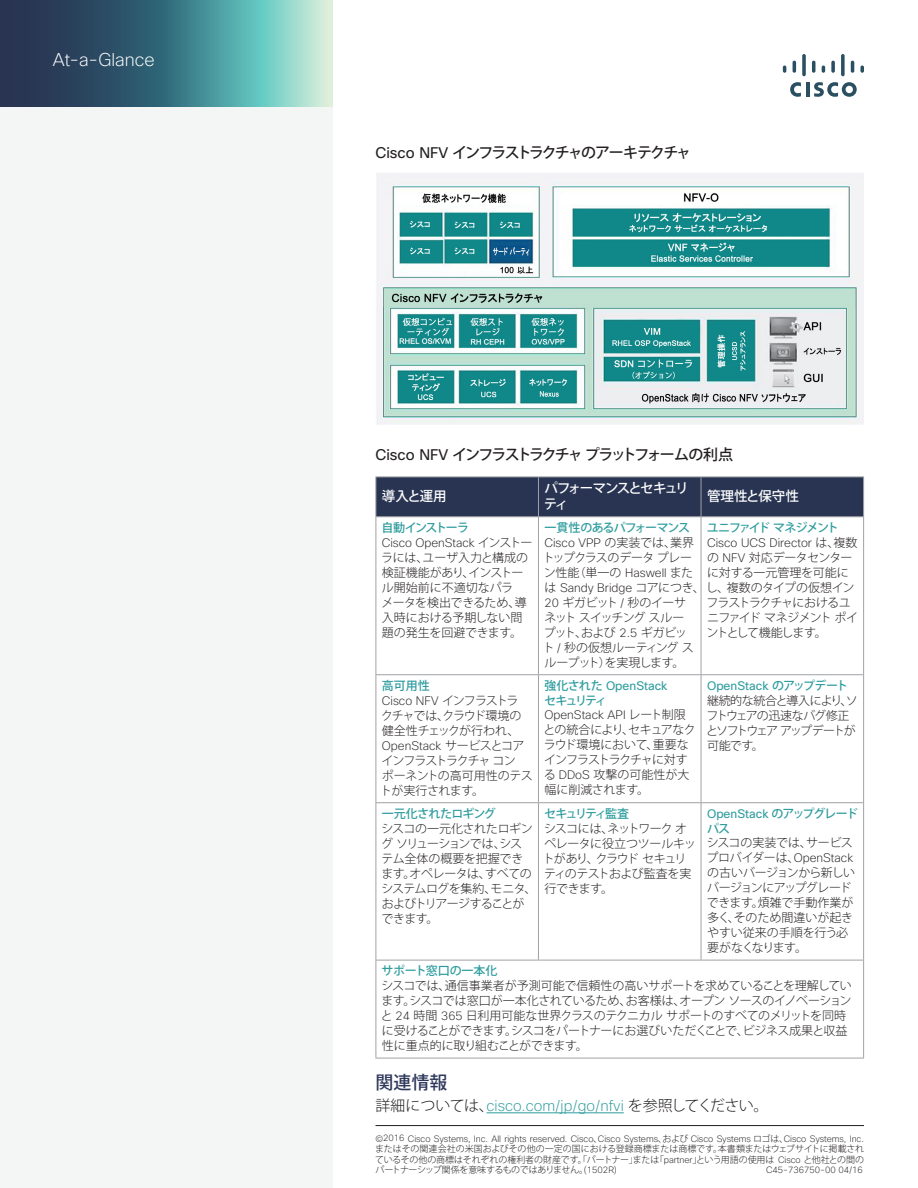
<style>
.page{position:relative;width:918px;height:1188px;background:#fff}
.page>*{position:absolute;margin:0;border:0;box-sizing:border-box;transform-origin:0 0}
.Diagram_title{font:200 18px "Cisco Sans";color:#fff}
.Subhead_1{font:500 18px "Koz Go Pro";color:#2e385c}
.Subhead_2{font:500 15px "Koz Go Pro";letter-spacing:-.13em;color:#231f20}
.Body_1{font:200 15px "Cisco Sans";color:#2e9c9e}
.Table_Head{font:500 13.5px/16.5px "Koz Go Pro";letter-spacing:-.125em;color:#fff}
.Table_Head-2{font:500 13.5px "Koz Go Pro";color:#fff}
.Table_Head-3{font:500 13.5px "Koz Go Pro";letter-spacing:-.1em;color:#fff}
.Table_body{font:300 12px/15px "Koz Go Pro";letter-spacing:-.03em;color:#231f20}
.Table_body-2{font:300 12px/15px "Koz Go Pro";letter-spacing:-.05em;color:#231f20}
.Table_body-3{font:300 12px/15px "Koz Go Pro";letter-spacing:-.01em;color:#231f20}
.Table_body-4{font:300 12px/15px "Koz Go Pro";letter-spacing:-.09em;color:#231f20}
.Table_subhead_color{font:500 12px/14.4px "Koz Go Pro";letter-spacing:-.07em;color:#2e9c9e}
.Table_subhead_color-2{font:12px "Cisco Sans";color:#2e9c9e}
.Table_subhead_color-3{font:500 12px "Koz Go Pro";letter-spacing:-.09em;color:#2e9c9e}
.Table_subhead_color-4{font:500 12px "Koz Go Pro";letter-spacing:-.01em;color:#2e9c9e}
.Table_subhead_color-5{font:500 12px "Koz Go Pro";letter-spacing:-.1em;color:#2e9c9e}
.Table_subhead_color-6{font:500 12px "Koz Go Pro";letter-spacing:-.15em;color:#2e9c9e}
.t1{font:300 9px/10.5px "Koz Go Pro";letter-spacing:-.04em;color:#231f20;text-align:justify}
.t2{font:200 9px "Cisco Sans";letter-spacing:-.005em;color:#231f20}
.s1{font-family:"Cisco Sans";font-weight:400}
.s2{font-family:"Cisco Sans";font-weight:200}
.s3{font-family:"Koz Go Pro";font-weight:500}
.s4{font-family:"Koz Go Pro";font-weight:300;color:#231f20}
</style>
<div class="page">
<hr style="left:487px;top:1112px;width:137px;height:1px;background:#2e9c9e">
<img style="left:376px;top:173px;width:488px;height:252px">
<div style="left:377px;top:478px;width:486px;height:38px;background:#283452"></div>
<hr style="left:376px;top:477px;width:1px;height:39px;background:#a0a1a5">
<hr style="left:376px;top:477px;width:162px;height:1px;background:#a0a1a5">
<hr style="left:538px;top:477px;width:163px;height:1px;background:#a0a1a5">
<hr style="left:701px;top:477px;width:163px;height:1px;background:#a0a1a5">
<hr style="left:376px;top:516px;width:162px;height:1px;background:#a0a1a5">
<hr style="left:538px;top:516px;width:163px;height:1px;background:#a0a1a5">
<hr style="left:701px;top:516px;width:163px;height:1px;background:#a0a1a5">
<hr style="left:538px;top:477px;width:1px;height:39px;background:#a0a1a5">
<hr style="left:701px;top:477px;width:1px;height:39px;background:#a0a1a5">
<hr style="left:863px;top:477px;width:1px;height:39px;background:#a0a1a5">
<hr style="left:376px;top:517px;width:1px;height:157px;background:#a0a1a5">
<hr style="left:538px;top:517px;width:1px;height:157px;background:#a0a1a5">
<hr style="left:701px;top:517px;width:1px;height:157px;background:#a0a1a5">
<hr style="left:863px;top:517px;width:1px;height:157px;background:#a0a1a5">
<hr style="left:376px;top:675px;width:1px;height:127px;background:#a0a1a5">
<hr style="left:538px;top:675px;width:1px;height:127px;background:#a0a1a5">
<hr style="left:701px;top:675px;width:1px;height:127px;background:#a0a1a5">
<hr style="left:863px;top:675px;width:1px;height:127px;background:#a0a1a5">
<hr style="left:376px;top:803px;width:1px;height:157px;background:#a0a1a5">
<hr style="left:538px;top:803px;width:1px;height:157px;background:#a0a1a5">
<hr style="left:701px;top:803px;width:1px;height:157px;background:#a0a1a5">
<hr style="left:863px;top:803px;width:1px;height:157px;background:#a0a1a5">
<hr style="left:376px;top:960px;width:1px;height:98px;background:#a0a1a5">
<hr style="left:863px;top:960px;width:1px;height:98px;background:#a0a1a5">
<hr style="left:376px;top:674px;width:162px;height:1px;background:#a0a1a5">
<hr style="left:538px;top:674px;width:163px;height:1px;background:#a0a1a5">
<hr style="left:701px;top:674px;width:163px;height:1px;background:#a0a1a5">
<hr style="left:376px;top:802px;width:162px;height:1px;background:#a0a1a5">
<hr style="left:538px;top:802px;width:163px;height:1px;background:#a0a1a5">
<hr style="left:701px;top:802px;width:163px;height:1px;background:#a0a1a5">
<hr style="left:376px;top:960px;width:162px;height:1px;background:#a0a1a5">
<hr style="left:538px;top:960px;width:163px;height:1px;background:#a0a1a5">
<hr style="left:701px;top:960px;width:163px;height:1px;background:#a0a1a5">
<hr style="left:376px;top:1058px;width:162px;height:1px;background:#a0a1a5">
<hr style="left:538px;top:1058px;width:163px;height:1px;background:#a0a1a5">
<hr style="left:701px;top:1058px;width:163px;height:1px;background:#a0a1a5">
<div style="left:0;top:106px;width:333px;height:1082px;background:#f4f5f5"></div>
<hr style="left:806px;top:82px;width:3px;height:15px;background:#294f61">
<svg style="left:790px;top:82px;width:11px;height:15px"></svg>
<svg style="left:814px;top:82px;width:43px;height:15px"></svg>
<svg style="left:783px;top:66px;width:3px;height:7px"></svg>
<svg style="left:793px;top:61px;width:3px;height:12px"></svg>
<svg style="left:802px;top:54px;width:4px;height:22px"></svg>
<svg style="left:812px;top:61px;width:3px;height:12px"></svg>
<svg style="left:822px;top:66px;width:3px;height:7px"></svg>
<svg style="left:831px;top:61px;width:4px;height:12px"></svg>
<svg style="left:841px;top:54px;width:4px;height:22px"></svg>
<svg style="left:851px;top:61px;width:3px;height:12px"></svg>
<svg style="left:860px;top:66px;width:4px;height:7px"></svg>
<hr style="left:376px;top:1125px;width:488px;height:1px;background:#231f20">
<svg style="left:0;top:0;width:333px;height:106px;background:#4e7f8a"></svg>
<p class="Diagram_title" style="left:53px;top:48px;width:103px">At-a-Glance</p>
<p class="Subhead_2" style="left:376px;top:143px;width:317px"><span class="s1">Cisco NFV</span> インフラストラクチャのアーキテクチャ</p>
<p class="Subhead_2" style="left:376px;top:445px;width:359px"><span class="s1">Cisco NFV</span> インフラストラクチャプラットフォームの利点</p>
<p class="Table_Head-3" style="left:382px;top:487px;width:66px">導入と運用</p>
<p class="Table_Head" style="left:544px;top:480px;width:146px">パフォーマンスとセキュリティ</p>
<p class="Table_Head-2" style="left:707px;top:487px;width:93px">管理性と保守性</p>
<p class="Table_subhead_color-5" style="left:382px;top:520px;width:89px">自動インストーラ</p>
<p class="Table_body-3" style="left:381px;top:535px;width:153px"><span class="s2">Cisco OpenStack</span> インストーラには、ユーザ入力と構成の検証機能があり、インストール開始前に不適切なパラ<br>メータを検出できるため、導入時における予期しない問題の発生を回避できます。</p>
<p class="Table_subhead_color-3" style="left:707px;top:520px;width:133px">ユニファイドマネジメント</p>
<p class="Table_body" style="left:707px;top:535px;width:152px"><span class="s2">Cisco UCS Director</span> は、複数の <span class="s2">NFV</span> 対応データセンターに対する一元管理を可能に</p>
<p class="Table_body-4" style="left:706px;top:595px;width:153px">フラストラクチャにおけるユニファイドマネジメントポイントとして機能します。</p>
<p class="Table_subhead_color" style="left:544px;top:521px;width:147px">一貫性のあるパフォーマンス</p>
<p class="Table_body" style="left:543px;top:535px;width:313px"><span class="s2">Cisco VPP</span> の実装では、業界<br>トップクラスのデータプレー<br>ン性能（単一の <span class="s2">Haswell</span> また<br>は <span class="s2">Sandy Bridge</span> コアにつき、し、複数のタイプの仮想イン<br><span class="s2">20</span> ギガビット <span class="s2">/</span> 秒のイーサ<br>ネットスイッチングスルー<br>プット、および <span class="s2">2.5</span> ギガビッ<br>ト <span class="s2">/</span> 秒の仮想ルーティングス<br>ループット）を実現します。</p>
<p class="Table_subhead_color" style="left:382px;top:679px;width:49px">高可用性</p>
<p class="Table_body-2" style="left:380px;top:693px;width:154px"><span class="s2">Cisco NFV</span> インフラストラ<br>クチャでは、クラウド環境の健全性チェックが行われ、<br><span class="s2">OpenStack</span> サービスとコアインフラストラクチャコン<br>ポーネントの高可用性のテストが実行されます。</p>
<p class="Table_subhead_color" style="left:382px;top:807px;width:115px">一元化されたロギング</p>
<p class="Table_body-2" style="left:381px;top:821px;width:157px">シスコの一元化されたロギングソリューションでは、システム全体の概要を把握できます。オペレータは、すべてのシステムログを集約、モニタ、およびトリアージすることができます。</p>
<p class="Table_subhead_color" style="left:544px;top:679px;width:125px">強化された <span class="s1">OpenStack</span>セキュリティ</p>
<p class="Table_body" style="left:544px;top:707px;width:154px"><span class="s2">OpenStack API</span> レート制限との統合により、セキュアなクラウド環境において、重要なインフラストラクチャに対する <span class="s2">DDoS</span> 攻撃の可能性が大幅に削減されます。</p>
<p class="Table_subhead_color-6" style="left:544px;top:806px;width:87px">セキュリティ監査</p>
<p class="Table_body-2" style="left:543px;top:821px;width:155px">シスコには、ネットワークオペレータに役立つツールキットがあり、クラウドセキュリティのテストおよび監査を実行できます。</p>
<p class="Table_subhead_color-2" style="left:707px;top:678px;width:143px">OpenStack <span class="s3">のアップデート</span></p>
<p class="Table_body-4" style="left:706px;top:693px;width:153px">継続的な統合と導入により、ソフトウェアの迅速なバグ修正とソフトウェアアップデートが可能です。</p>
<p class="Table_subhead_color" style="left:707px;top:807px;width:153px"><span class="s1">OpenStack</span> のアップグレードパス</p>
<p class="Table_body" style="left:706px;top:835px;width:150px">シスコの実装では、サービスプロバイダーは、<span class="s2">OpenStack</span>の古いバージョンから新しいバージョンにアップグレードできます。煩雑で手動作業が多く、そのため間違いが起きやすい従来の手順を行う必要がなくなります。</p>
<p class="Table_subhead_color-4" style="left:382px;top:963px;width:117px">サポート窓口の一本化</p>
<p class="Table_body" style="left:381px;top:978px;width:473px">シスコでは、通信事業者が予測可能で信頼性の高いサポートを求めていることを理解しています。シスコでは窓口が一本化されているため、お客様は、オープンソースのイノベーションと <span class="s2">24</span> 時間 <span class="s2">365</span> 日利用可能な世界クラスのテクニカルサポートのすべてのメリットを同時に受けることができます。シスコをパートナーにお選びいただくことで、ビジネス成果と収益性に重点的に取り組むことができます。</p>
<p class="Subhead_1" style="left:376px;top:1071px;width:73px">関連情報</p>
<p class="Body_1" style="left:376px;top:1096px;width:394px"><span class="s4">詳細については、</span>cisco.com/jp/go/nfvi <span class="s4">を参照してください。</span></p>
<p class="t1" style="left:375px;top:1133px;width:490px"><span class="s2">©2016 Cisco Systems, Inc. All rights reserved. Cisco</span>、<span class="s2">Cisco Systems</span>、および <span class="s2">Cisco Systems</span> ロゴは、<span class="s2">Cisco Systems, Inc.</span>またはその関連会社の米国およびその他の一定の国における登録商標または商標です。本書類またはウェブサイトに掲載されているその他の商標はそれぞれの権利者の財産です。「パートナー」または「<span class="s2">partner</span>」という用語の使用は <span class="s2">Cisco</span> と他社との間のパートナーシップ関係を意味するものではありません。<span class="s2">(1502R)</span></p>
<p class="t2" style="left:766px;top:1164px;width:98px">C45-736750-00 04/16</p>
</div>
